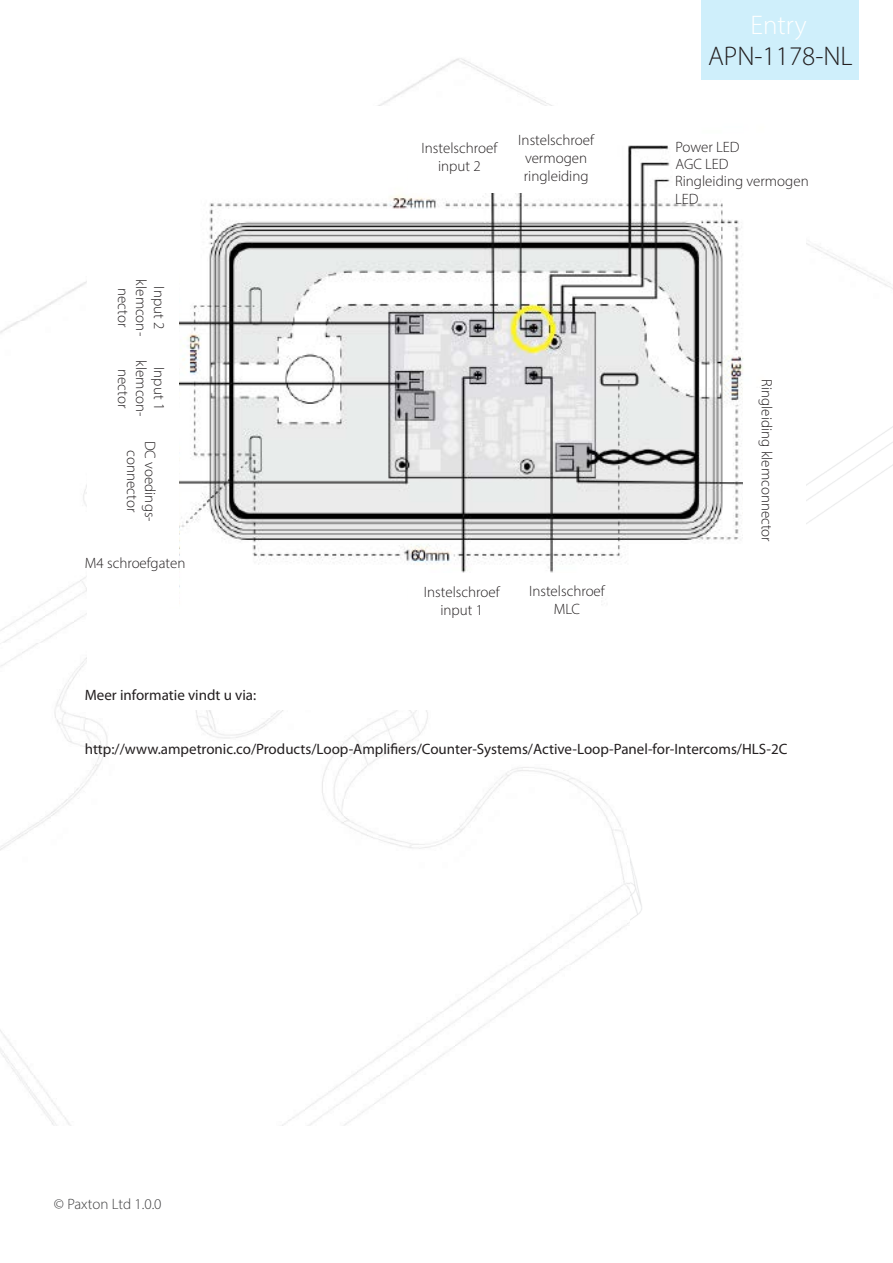
<style>
.page{position:relative;width:893px;height:1263px;background:#fff}
.page>*{position:absolute;margin:0;border:0;box-sizing:border-box;transform-origin:0 0}
.t1{font:300 27px "Myriad Pro";color:#231f20}
.t2{font:300 27px "Myriad Pro";color:#fff}
.t3{font:300 15px/18px "Myriad Pro";color:#231f20;text-align:center}
.Text_-_9pt_Bold_Tile___Plain_Text{font:15px "Myriad Pro";color:#231f20}
.t4{font:300 15px "Myriad Pro";letter-spacing:-.005em;color:#3e3e3f}
</style>
<div class="page">
<img style="left:0;top:0;width:893px;height:1125px">
<div style="left:702px;top:0;width:157px;height:80px;background:#cfeffb"></div>
<img style="left:87px;top:122px;width:719px;height:588px">
<img style="left:89px;top:106px;width:715px;height:584px">
<div style="left:105px;top:259px;width:74px;height:348px;background:#fff"></div>
<div style="left:408px;top:573px;width:193px;height:54px;background:#fff"></div>
<div style="left:673px;top:135px;width:119px;height:58px;background:#fff"></div>
<div style="left:743px;top:388px;width:49px;height:159px;background:#fff"></div>
<div style="left:408px;top:130px;width:200px;height:63px;background:#fff"></div>
<h1 class="t2" style="left:750px;top:9px;width:58px">Entry</h1>
<p class="t3" style="left:168px;top:279px;width:58px;rotate:90deg">Input 2 klemcon&shy;nector</p>
<p class="t3" style="left:168px;top:360px;width:58px;rotate:90deg">Input 1 klemcon&shy;nector</p>
<p class="t3" style="left:159px;top:441px;width:83px;rotate:90deg">DC voedings&shy;connector</p>
<p class="t3" style="left:85px;top:554px;width:102px">M4 schroefgaten</p>
<p class="Text_-_9pt_Bold_Tile___Plain_Text" style="left:85px;top:686px;width:173px">Meer informatie vindt u via:</p>
<p class="t3" style="left:421px;top:139px;width:77px">Instelschroef input 2</p>
<p class="t3" style="left:518px;top:131px;width:77px">Instelschroef vermogen ringleiding</p>
<h1 class="t1" style="left:708px;top:40px;width:146px">APN-1178-NL</h1>
<p class="t3" style="left:675px;top:138px;width:66px">Power LED</p>
<p class="t3" style="left:675px;top:172px;width:135px;text-align:left">Ringleiding vermogen<br>LED</p>
<p class="t3" style="left:675px;top:155px;width:55px">AGC LED</p>
<p class="t3" style="left:424px;top:582px;width:77px">Instelschroef input 1</p>
<p class="t3" style="left:529px;top:581px;width:77px">Instelschroef<br>MLC</p>
<p class="t3" style="left:776px;top:379px;width:164px;rotate:90deg">Ringleiding klemconnector</p>
<p class="Text_-_9pt_Bold_Tile___Plain_Text" style="left:85px;top:740px;width:704px">http://www.ampetronic.co/Products/Loop-Amplifiers/Counter-Systems/Active-Loop-Panel-for-Intercoms/HLS-2C</p>
<p class="t4" style="left:54px;top:1195px;width:109px">© Paxton Ltd 1.0.0</p>
</div>
